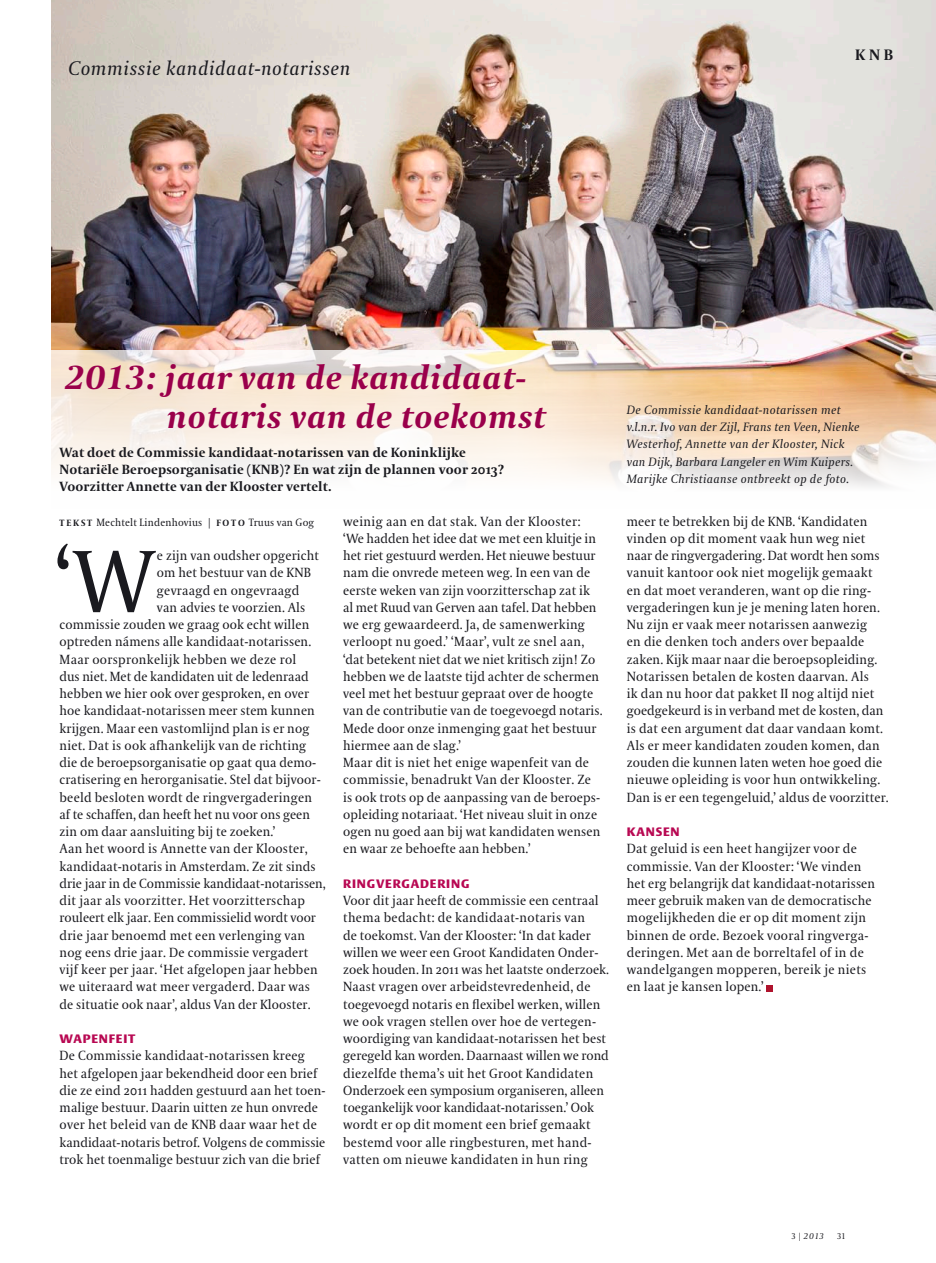
<style>
.page{position:relative;width:936px;height:1263px;background:#fff}
.page>*{position:absolute;margin:0;border:0;box-sizing:border-box;transform-origin:0 0}
.t1{font:87.3px "VPRO Coranto";color:#1a1a1f}
.t2{font:italic 700 33px/39px "VPRO Coranto";letter-spacing:.02em;color:#9a004b;scale:1.06 1}
.t3{font:italic 19.5px "VPRO Coranto";letter-spacing:.03em;color:#1a1a1f}
.t4{font:700 15px "VPRO Coranto";color:#1a1a1f}
.t5{font:13.2px/17.2px "VPRO Coranto";letter-spacing:.01em;color:#1a1a1f}
.t6{font:700 13.2px/17.2px "VPRO Coranto";letter-spacing:.01em;color:#1a1a1f}
.t7{font:italic 12px/17.2px "VPRO Coranto";letter-spacing:.03em;color:#1a1a1f}
.t8{font:700 12px "VPRO Vesta";letter-spacing:.07em;color:#b80852}
.t9{font:10.5px "VPRO Coranto";letter-spacing:.02em;color:#1a1a1f}
.t10{font:italic 8.25px "VPRO Coranto";color:#1a1a1f}
.t11{font:8.25px "VPRO Coranto Cn";color:#1a1a1f}
.s1{font-weight:700;font-size:9px}
.s2{font-family:"VPRO Coranto Cn";font-style:normal}
</style>
<div class="page">
<img style="left:51px;top:0;width:884px;height:487px">
<svg style="left:51px;top:350px;width:805px;height:137px"></svg>
<div style="left:766px;top:985px;width:7px;height:6px;background:#af132d"></div>
<h3 class="t3" style="left:68px;top:56px;width:284px">Commissie kandidaat-notarissen</h3>
<p class="t4" style="left:855px;top:45px;width:40px">KNB</p>
<h2 class="t2" style="left:167px;top:357px;width:359px;text-indent:-101px">2013: jaar van de kandidaat&shy;notaris van de toekomst</h2>
<p class="t6" style="left:60px;top:443px;width:446px">Wat doet de Commissie kandidaat-notarissen van de Koninklijke<br>Notariële Beroepsorganisatie (KNB)? En wat zijn de plannen voor 2013?<br>Voorzitter Annette van der Klooster vertelt.</p>
<p class="t9" style="left:60px;top:516px;width:256px"><span class="s1">T E K S T</span> Mechtelt Lindenhovius | <span class="s1">f o t o</span> Truus van Gog</p>
<p class="t5" style="left:343px;top:512px;width:261px">weinig aan en dat stak. Van der Klooster: ‘We hadden het idee dat we met een kluitje in het riet gestuurd werden. Het nieuwe bestuur nam die onvrede meteen weg. In een van de eerste weken van zijn voorzitterschap zat ik al met Ruud van Gerven aan tafel. Dat hebben we erg gewaardeerd. Ja, de samenwerking verloopt nu goed.’ ‘Maar’, vult ze snel aan, ‘dat betekent niet dat we niet kritisch zijn! Zo hebben we de laatste tijd achter de schermen veel met het bestuur gepraat over de hoogte van de contributie van de toegevoegd notaris.<br>Mede door onze inmenging gaat het bestuur hiermee aan de slag.’<br>Maar dit is niet het enige wapenfeit van de commissie, benadrukt Van der Klooster. Ze is ook trots op de aanpassing van de beroeps&shy;opleiding notariaat. ‘Het niveau sluit in onze ogen nu goed aan bij wat kandidaten wensen en waar ze behoefte aan hebben.’</p>
<p class="t8" style="left:343px;top:878px;width:128px">RINGVERGADERING</p>
<p class="t5" style="left:343px;top:892px;width:267px">Voor dit jaar heeft de commissie een centraal thema bedacht: de kandidaat-notaris van<br>de toekomst. Van der Klooster: ‘In dat kader willen we weer een Groot Kandidaten Onder&shy;zoek houden. In 2011 was het laatste onderzoek.<br>Naast vragen over arbeidstevredenheid, de toegevoegd notaris en flexibel werken, willen we ook vragen stellen over hoe de vertegen&shy;woordiging van kandidaat-notarissen het best geregeld kan worden. Daarnaast willen we rond diezelfde thema’s uit het Groot Kandidaten Onderzoek een symposium organiseren, alleen toegankelijk voor kandidaat-notarissen.’ Ook wordt er op dit moment een brief gemaakt bestemd voor alle ringbesturen, met hand&shy;vatten om nieuwe kandidaten in hun ring</p>
<h1 class="t1" style="left:55px;top:530px;width:102px">‘W</h1>
<p class="t5" style="left:157px;top:547px;width:163px">e zijn van oudsher opgericht</p>
<p class="t5" style="left:157px;top:564px;width:156px">om het bestuur van de KNB</p>
<p class="t5" style="left:157px;top:581px;width:144px">gevraagd en ongevraagd</p>
<p class="t5" style="left:157px;top:599px;width:150px">van advies te voorzien. Als</p>
<p class="t5" style="left:60px;top:616px;width:251px">commissie zouden we graag ook echt willen</p>
<p class="t5" style="left:60px;top:633px;width:253px">optreden námens alle kandidaat-notarissen.</p>
<p class="t5" style="left:60px;top:650px;width:238px">Maar oorspronkelijk hebben we deze rol</p>
<p class="t5" style="left:60px;top:668px;width:250px">dus niet. Met de kandidaten uit de ledenraad</p>
<p class="t5" style="left:60px;top:685px;width:251px">hebben we hier ook over gesproken, en over</p>
<p class="t5" style="left:60px;top:702px;width:257px">hoe kandidaat-notarissen meer stem kunnen</p>
<p class="t5" style="left:60px;top:719px;width:251px">krijgen. Maar een vastomlijnd plan is er nog</p>
<p class="t5" style="left:60px;top:737px;width:248px">niet. Dat is ook afhankelijk van de richting</p>
<p class="t5" style="left:60px;top:754px;width:258px">die de beroepsorganisatie op gaat qua demo-</p>
<p class="t5" style="left:60px;top:771px;width:263px">cratisering en herorganisatie. Stel dat bijvoor-</p>
<p class="t5" style="left:60px;top:788px;width:254px">beeld besloten wordt de ringvergaderingen</p>
<p class="t5" style="left:60px;top:806px;width:252px">af te schaffen, dan heeft het nu voor ons geen</p>
<p class="t5" style="left:60px;top:823px;width:217px">zin om daar aansluiting bij te zoeken.’</p>
<p class="t5" style="left:60px;top:840px;width:249px">Aan het woord is Annette van der Klooster,</p>
<p class="t5" style="left:60px;top:857px;width:258px">kandidaat-notaris in Amsterdam. Ze zit sinds</p>
<p class="t5" style="left:60px;top:875px;width:268px">drie jaar in de Commissie kandidaat-notarissen,</p>
<p class="t5" style="left:60px;top:892px;width:247px">dit jaar als voorzitter. Het voorzitterschap</p>
<p class="t5" style="left:60px;top:909px;width:258px">rouleert elk jaar. Een commissielid wordt voor</p>
<p class="t5" style="left:60px;top:926px;width:247px">drie jaar benoemd met een verlenging van</p>
<p class="t5" style="left:60px;top:944px;width:250px">nog eens drie jaar. De commissie vergadert</p>
<p class="t5" style="left:60px;top:961px;width:260px">vijf keer per jaar. ‘Het afgelopen jaar hebben</p>
<p class="t5" style="left:60px;top:978px;width:252px">we uiteraard wat meer vergaderd. Daar was</p>
<p class="t5" style="left:60px;top:995px;width:252px">de situatie ook naar’, aldus Van der Klooster.</p>
<p class="t8" style="left:60px;top:1034px;width:77px">WAPENFEIT</p>
<p class="t5" style="left:60px;top:1047px;width:267px">De Commissie kandidaat-notarissen kreeg het afgelopen jaar bekendheid door een brief die ze eind 2011 hadden gestuurd aan het toen&shy;malige bestuur. Daarin uitten ze hun onvrede over het beleid van de KNB daar waar het de kandidaat-notaris betrof. Volgens de commissie trok het toenmalige bestuur zich van die brief</p>
<p class="t7" style="left:626px;top:401px;width:234px">De Commissie kandidaat-notarissen met v.l.n.r. Ivo van der Zijl, Frans ten Veen, Nienke Westerhof, Annette van der Klooster, Nick van Dijk, Barbara Langeler en Wim Kuipers.<br>Marijke Christiaanse ontbreekt op de foto.</p>
<p class="t5" style="left:626px;top:512px;width:263px">meer te betrekken bij de KNB. ‘Kandidaten vinden op dit moment vaak hun weg niet naar de ringvergadering. Dat wordt hen soms vanuit kantoor ook niet mogelijk gemaakt en dat moet veranderen, want op die ring&shy;vergaderingen kun je je mening laten horen.<br>Nu zijn er vaak meer notarissen aanwezig<br>en die denken toch anders over bepaalde zaken. Kijk maar naar die beroepsopleiding.<br>Notarissen betalen de kosten daarvan. Als<br>ik dan nu hoor dat pakket II nog altijd niet goedgekeurd is in verband met de kosten, dan is dat een argument dat daar vandaan komt.<br>Als er meer kandidaten zouden komen, dan zouden die kunnen laten weten hoe goed die nieuwe opleiding is voor hun ontwikkeling.<br>Dan is er een tegengeluid,’ aldus de voorzitter.</p>
<p class="t8" style="left:626px;top:827px;width:54px">KANSEN</p>
<p class="t5" style="left:626px;top:840px;width:250px">Dat geluid is een heet hangijzer voor de commissie. Van der Klooster: ‘We vinden het erg belangrijk dat kandidaat-notarissen meer gebruik maken van de democratische mogelijkheden die er op dit moment zijn binnen de orde. Bezoek vooral ringverga&shy;deringen. Met aan de borreltafel of in de wandelgangen mopperen, bereik je niets en laat je kansen lopen.’</p>
<p class="t10" style="left:791px;top:1231px;width:33px"><span class="s2">3 |</span> 2013</p>
<p class="t11" style="left:837px;top:1231px;width:9px">31</p>
</div>
